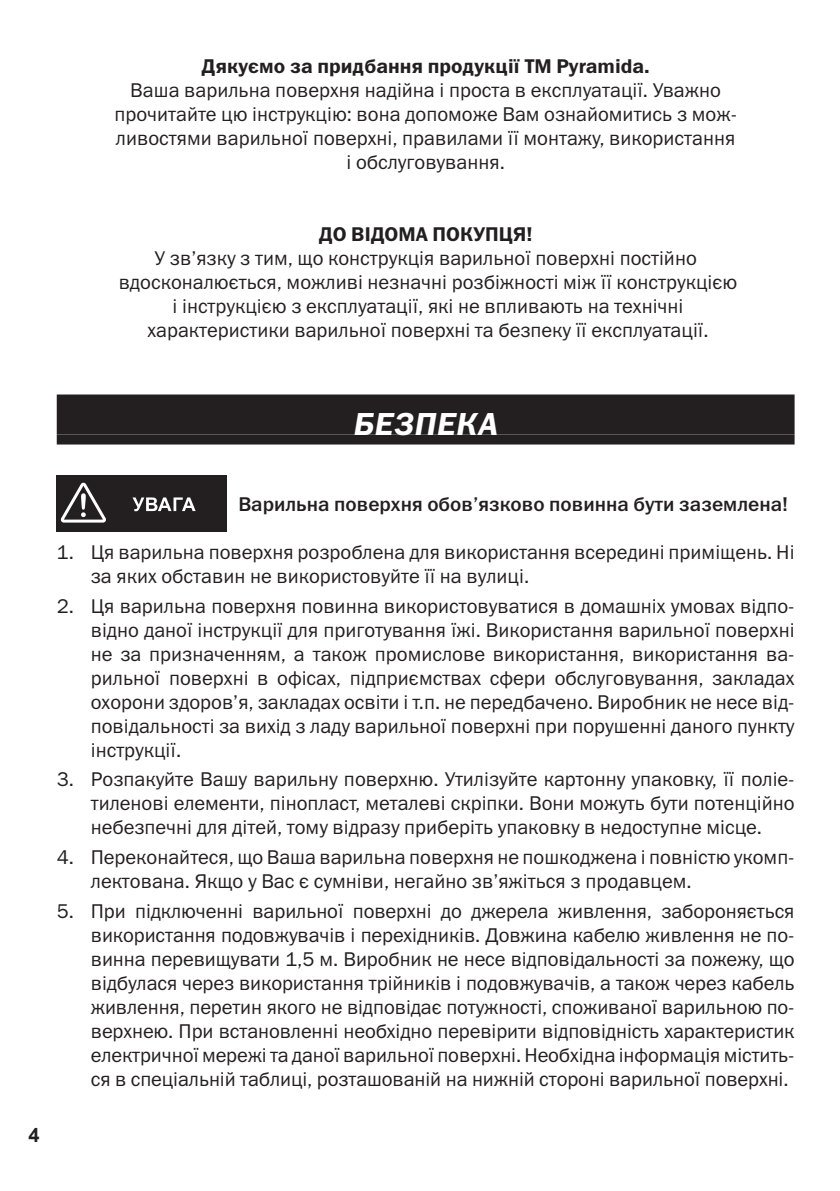
<style>
.page{position:relative;width:840px;height:1191px;background:#fff}
.page>*{position:absolute;margin:0;border:0;box-sizing:border-box;transform-origin:0 0}
.Zag_1{font:italic 32px "Franklin Gothic Demi C";letter-spacing:.02em;color:#fff}
.Main_text{font:20px/24px "Franklin Gothic Book C";color:#231f20;text-align:justify}
.Main_text-2{font:20px "Franklin Gothic Demi C";color:#231f20}
.Main_text-3{font:20px "Franklin Gothic Medium C";color:#231f20}
.t1{font:700 20px "Arial";color:#231f20}
</style>
<div class="page">
<div style="left:57px;top:394px;width:737px;height:40px;background:#231f20"></div>
<div style="left:57px;top:434px;width:737px;height:10px;background:#231f20"></div>
<div style="left:57px;top:475px;width:170px;height:57px;background:#231f20"></div>
<svg style="left:132px;top:497px;width:63px;height:14px"></svg>
<svg style="left:61px;top:483px;width:45px;height:39px"></svg>
<p class="Main_text-2" style="left:201px;top:55px;width:449px">Дякуємо за придбання продукції ТМ Pyramida.</p>
<p class="Main_text" style="left:130px;top:78px;width:592px">Ваша варильна поверхня надійна і проста в експлуатації. Уважно</p>
<p class="Main_text" style="left:114px;top:102px;width:623px;text-align:center">прочитайте цю інструкцію: вона допоможе Вам ознайомитись з мож&shy;ливостями варильної поверхні, правилами її монтажу, використання і обслуговування.</p>
<p class="Main_text-2" style="left:319px;top:223px;width:215px">ДО ВІДОМА ПОКУПЦЯ!</p>
<p class="Main_text" style="left:154px;top:246px;width:543px">У зв’язку з тим, що конструкція варильної поверхні постійно</p>
<p class="Main_text" style="left:119px;top:270px;width:619px">вдосконалюється, можливі незначні розбіжності між її конструкцією</p>
<p class="Main_text" style="left:172px;top:294px;width:512px">і інструкцією з експлуатації, які не впливають на технічні</p>
<p class="Main_text" style="left:147px;top:318px;width:562px">характеристики варильної поверхні та безпеку її експлуатації.</p>
<p class="Zag_1" style="left:353px;top:405px;width:145px">БЕЗПЕКА</p>
<p class="t1" style="left:29px;top:1121px;width:13px">4</p>
<p class="Main_text-3" style="left:238px;top:493px;width:551px">Варильна поверхня обов’язково повинна бути заземлена!</p>
<p class="Main_text" style="left:91px;top:540px;width:704px;text-indent:-34px">1. Ця варильна поверхня розроблена для використання всередині приміщень. Ні за яких обставин не використовуйте її на вулиці.</p>
<p class="Main_text" style="left:91px;top:593px;width:705px;text-indent:-34px">2. Ця варильна поверхня повинна використовуватися в домашніх умовах відпо&shy;відно даної інструкції для приготування їжі. Використання варильної поверхні не за призначенням, а також промислове використання, використання ва&shy;рильної поверхні в офісах, підприємствах сфери обслуговування, закладах охорони здоров’я, закладах освіти і т.п. не передбачено. Виробник не несе від&shy;повідальності за вихід з ладу варильної поверхні при порушенні даного пункту інструкції.</p>
<p class="Main_text" style="left:91px;top:767px;width:704px;text-indent:-34px">3. Розпакуйте Вашу варильну поверхню. Утилізуйте картонну упаковку, її поліе&shy;тиленові елементи, пінопласт, металеві скріпки. Вони можуть бути потенційно небезпечні для дітей, тому відразу приберіть упаковку в недоступне місце.</p>
<p class="Main_text" style="left:91px;top:845px;width:704px;text-indent:-34px">4. Переконайтеся, що Ваша варильна поверхня не пошкоджена і повністю укомп&shy;лектована. Якщо у Вас є сумніви, негайно зв’яжіться з продавцем.</p>
<p class="Main_text" style="left:91px;top:898px;width:705px;text-indent:-34px">5. При підключенні варильної поверхні до джерела живлення, забороняється використання подовжувачів і перехідників. Довжина кабелю живлення не по&shy;винна перевищувати 1,5 м. Виробник не несе відповідальності за пожежу, що відбулася через використання трійників і подовжувачів, а також через кабель живлення, перетин якого не відповідає потужності, споживаної варильною по&shy;верхнею. При встановленні необхідно перевірити відповідність характеристик електричної мережі та даної варильної поверхні. Необхідна інформація містить&shy;ся в спеціальній таблиці, розташованій на нижній стороні варильної поверхні.</p>
</div>
